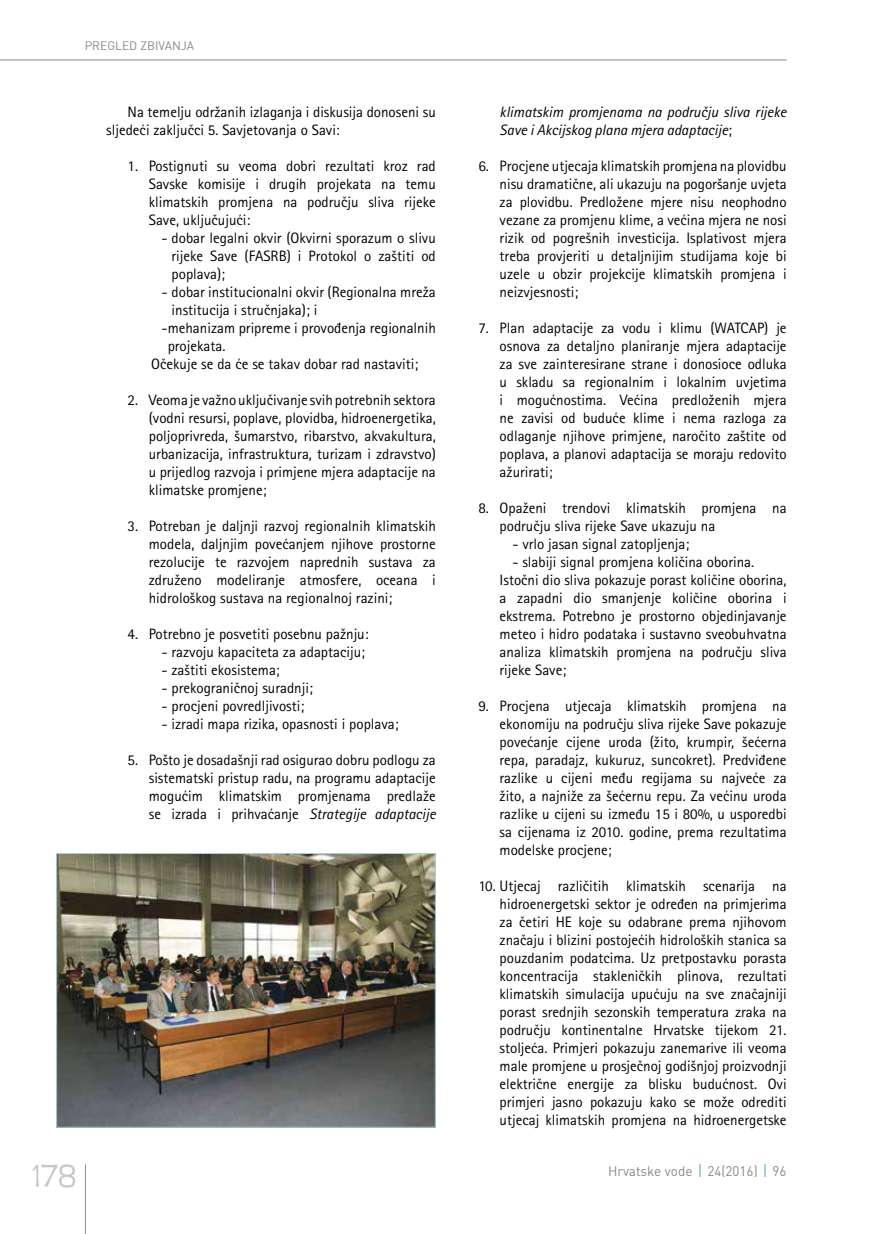
<style>
.page{position:relative;width:893px;height:1234px;background:#fff}
.page>*{position:absolute;margin:0;border:0;box-sizing:border-box;transform-origin:0 0}
.t1{font:300 36px "Teen";color:#c6c7c8}
.t2{font:15px/18px "Rotis Sans Serifklemy";color:#000;text-align:justify}
.t3{font:italic 15px/18px "Rotis Sans Serifklemy";color:#000}
.t4{font:13.5px "DIN";color:#87888a}
.t5{font:12px "DIN";color:#87888a}
.s1{font-style:italic}
.s2{font-style:normal}
</style>
<div class="page">
<hr style="left:85px;top:1164px;width:1px;height:69px;background:#87888a">
<hr style="left:0;top:60px;width:787px;height:1px;background:#87888a">
<svg style="left:699px;top:1164px;width:2px;height:12px"></svg>
<svg style="left:764px;top:1164px;width:2px;height:12px"></svg>
<img style="left:58px;top:854px;width:376px;height:271px">
<div style="left:56px;top:852px;width:380px;height:275px;border:1px solid #a2d1d9"></div>
<p class="t5" style="left:85px;top:37px;width:111px">PREGLED ZBIVANJA</p>
<p class="t2" style="left:106px;top:102px;width:331px;text-indent:21px">Na temelju održanih izlaganja i diskusija donoseni su sljedeći zaključci 5. Savjetovanja o Savi:</p>
<p class="t2" style="left:149px;top:156px;width:289px;text-indent:-21px">1. Postignuti su veoma dobri rezultati kroz rad Savske komisije i drugih projekata na temu klimatskih promjena na području sliva rijeke Save, uključujući:</p>
<p class="t2" style="left:172px;top:228px;width:266px;text-indent:-10px">- dobar legalni okvir (Okvirni sporazum o slivu rijeke Save (FASRB) i Protokol o zaštiti od poplava);</p>
<p class="t2" style="left:162px;top:282px;width:276px">- dobar institucionalni okvir (Regionalna mreža</p>
<p class="t2" style="left:172px;top:300px;width:147px">institucija i stručnjaka); i</p>
<p class="t2" style="left:162px;top:318px;width:276px">-mehanizam pripreme i provođenja regionalnih</p>
<p class="t2" style="left:168px;top:336px;width:59px">projekata.</p>
<p class="t2" style="left:151px;top:354px;width:269px">Očekuje se da će se takav dobar rad nastaviti;</p>
<p class="t2" style="left:149px;top:390px;width:289px;text-indent:-21px">2. Veoma je važno uključivanje svih potrebnih sektora (vodni resursi, poplave, plovidba, hidroenergetika, poljoprivreda, šumarstvo, ribarstvo, akvakultura, urbanizacija, infrastruktura, turizam i zdravstvo) u prijedlog razvoja i primjene mjera adaptacije na klimatske promjene;</p>
<p class="t2" style="left:149px;top:516px;width:289px;text-indent:-21px">3. Potreban je daljnji razvoj regionalnih klimatskih modela, daljnjim povećanjem njihove prostorne rezolucije te razvojem naprednih sustava za združeno modeliranje atmosfere, oceana i hidrološkog sustava na regionalnoj razini;</p>
<p class="t2" style="left:128px;top:624px;width:243px">4. Potrebno je posvetiti posebnu pažnju:</p>
<p class="t2" style="left:162px;top:642px;width:205px">- razvoju kapaciteta za adaptaciju;</p>
<p class="t2" style="left:162px;top:660px;width:120px">- zaštiti ekosistema;</p>
<p class="t2" style="left:162px;top:678px;width:153px">- prekograničnoj suradnji;</p>
<p class="t2" style="left:162px;top:696px;width:144px">- procjeni povredljivosti;</p>
<p class="t2" style="left:162px;top:714px;width:239px">- izradi mapa rizika, opasnosti i poplava;</p>
<p class="t2" style="left:149px;top:750px;width:289px;text-indent:-21px">5. Pošto je dosadašnji rad osigurao dobru podlogu za sistematski pristup radu, na programu adaptacije mogućim klimatskim promjenama predlaže se izrada i prihvaćanje <span class="s1">Strategije adaptacije</span></p>
<p class="t3" style="left:500px;top:103px;width:289px">klimatskim promjenama na području sliva rijeke<br>Save i Akcijskog plana mjera adaptacije<span class="s2">;</span></p>
<p class="t2" style="left:500px;top:156px;width:289px;text-indent:-21px">6. Procjene utjecaja klimatskih promjena na plovidbu nisu dramatične, ali ukazuju na pogoršanje uvjeta za plovidbu. Predložene mjere nisu neophodno vezane za promjenu klime, a većina mjera ne nosi rizik od pogrešnih investicija. Isplativost mjera treba provjeriti u detaljnijim studijama koje bi uzele u obzir projekcije klimatskih promjena i neizvjesnosti;</p>
<p class="t2" style="left:500px;top:318px;width:289px;text-indent:-21px">7. Plan adaptacije za vodu i klimu (WATCAP) je osnova za detaljno planiranje mjera adaptacije za sve zainteresirane strane i donosioce odluka u skladu sa regionalnim i lokalnim uvjetima i mogućnostima. Većina predloženih mjera ne zavisi od buduće klime i nema razloga za odlaganje njihove primjene, naročito zaštite od poplava, a planovi adaptacija se moraju redovito ažurirati;</p>
<p class="t2" style="left:500px;top:498px;width:289px;text-indent:-21px">8. Opaženi trendovi klimatskih promjena na području sliva rijeke Save ukazuju na</p>
<p class="t2" style="left:512px;top:534px;width:178px">- vrlo jasan signal zatopljenja;</p>
<p class="t2" style="left:500px;top:552px;width:289px;text-align:left;text-indent:13px">- slabiji signal promjena količina oborina.<br>Istočni dio sliva pokazuje porast količine oborina, a zapadni dio smanjenje količine oborina i ekstrema. Potrebno je prostorno objedinjavanje meteo i hidro podataka i sustavno sveobuhvatna analiza klimatskih promjena na području sliva rijeke Save;</p>
<p class="t2" style="left:500px;top:696px;width:289px;text-indent:-21px">9. Procjena utjecaja klimatskih promjena na ekonomiju na području sliva rijeke Save pokazuje povećanje cijene uroda (žito, krumpir, šećerna repa, paradajz, kukuruz, suncokret). Predviđene razlike u cijeni među regijama su najveće za žito, a najniže za šećernu repu. Za većinu uroda razlike u cijeni su između 15 i 80%, u usporedbi sa cijenama iz 2010. godine, prema rezultatima modelske procjene;</p>
<p class="t2" style="left:500px;top:876px;width:289px;text-indent:-21px">10. Utjecaj različitih klimatskih scenarija na hidroenergetski sektor je određen na primjerima za četiri HE koje su odabrane prema njihovom značaju i blizini postojećih hidroloških stanica sa pouzdanim podatcima. Uz pretpostavku porasta koncentracija stakleničkih plinova, rezultati klimatskih simulacija upućuju na sve značajniji porast srednjih sezonskih temperatura zraka na području kontinentalne Hrvatske tijekom 21. stoljeća. Primjeri pokazuju zanemarive ili veoma male promjene u prosječnoj godišnjoj proizvodnji električne energije za blisku budućnost. Ovi primjeri jasno pokazuju kako se može odrediti utjecaj klimatskih promjena na hidroenergetske</p>
<h1 class="t1" style="left:31px;top:1156px;width:47px">178</h1>
<p class="t4" style="left:608px;top:1161px;width:180px">Hrvatske vode 24(2016) 96</p>
</div>
